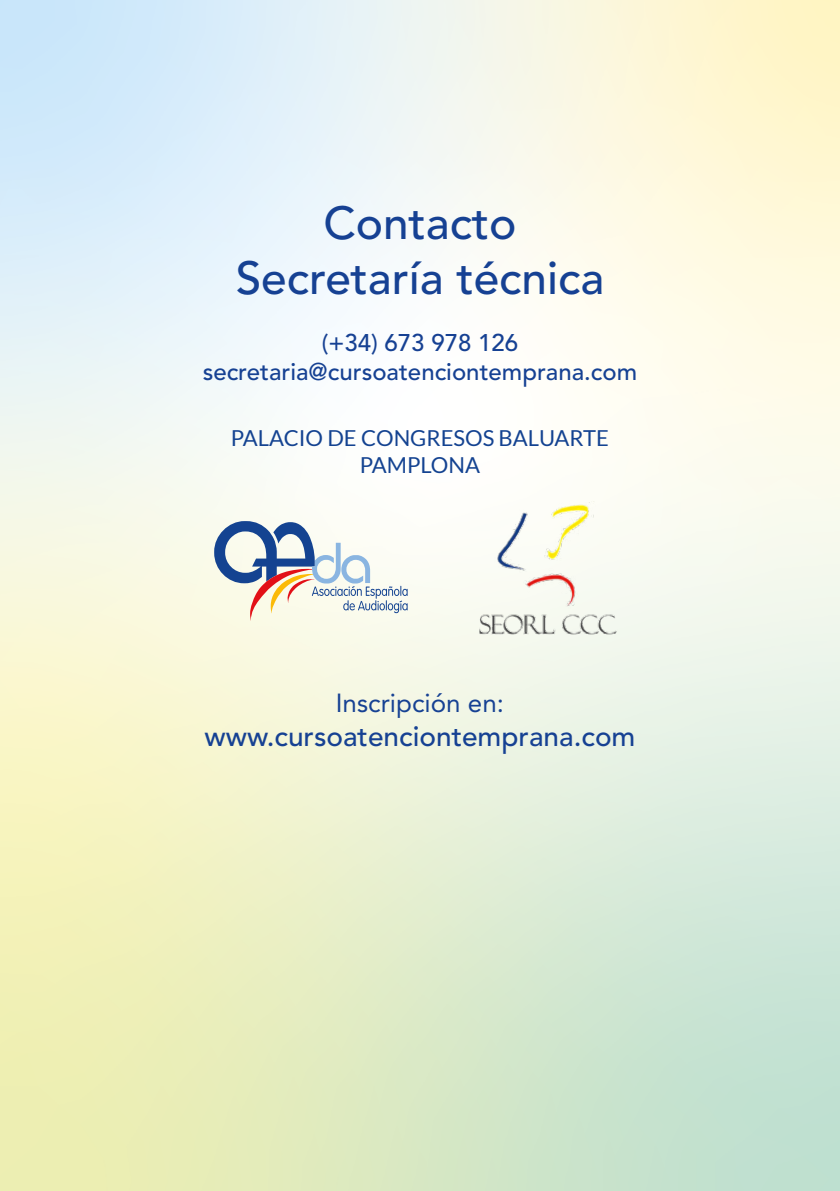
<style>
.page{position:relative;width:840px;height:1191px;background:#fff}
.page>*{position:absolute;margin:0;border:0;box-sizing:border-box;transform-origin:0 0}
.t1{font:500 46px/55.2px "Avenir LT Std";color:#164193;text-align:center}
.t2{font:500 28px "Avenir LT Std";color:#164193}
.t3{font:26px "Avenir LT Std";color:#164193}
.t4{font:500 24px/28.8px "Avenir LT Std";color:#164193;text-align:center}
.t5{font:22px/26.4px "Lato";color:#144391;text-align:center}
</style>
<div class="page">
<img style="left:0;top:0;width:839px;height:1191px">
<svg style="left:214px;top:521px;width:193px;height:99px"></svg>
<img style="left:470px;top:493px;width:155px;height:153px">
<h1 class="t1" style="left:235px;top:197px;width:370px">Contacto<br>Secretaría técnica</h1>
<p class="t4" style="left:202px;top:329px;width:436px">(+34) 673 978 126 secretaria@cursoatenciontemprana.com</p>
<p class="t5" style="left:231px;top:425px;width:379px">PALACIO DE CONGRESOS BALUARTE<br>PAMPLONA</p>
<p class="t3" style="left:335px;top:688px;width:170px">Inscripción en:</p>
<p class="t2" style="left:204px;top:720px;width:432px">www.cursoatenciontemprana.com</p>
</div>
